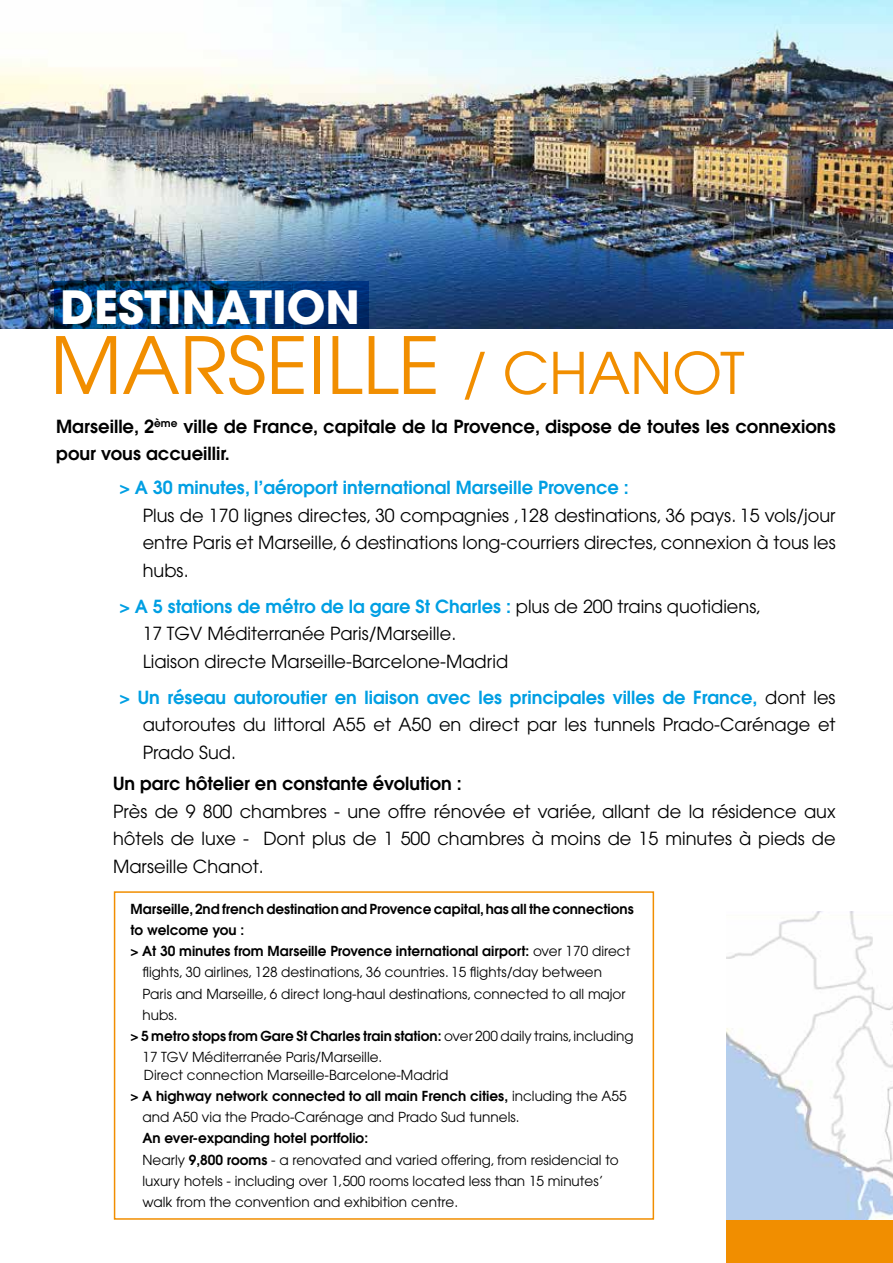
<style>
.page{position:relative;width:893px;height:1263px;background:#fff}
.page>*{position:absolute;margin:0;border:0;box-sizing:border-box;transform-origin:0 0}
.t1{font:78.3px "Avant Garde";color:#f18e00}
.t2{font:700 45.45px "Avant Garde";color:#fff}
.t3{font:18px/27.5px "Avant Garde";color:#000;text-align:justify}
.t4{font:600 18px/27.5px "Avant Garde";color:#000}
.t5{font:600 18px "Avant Garde";color:#009fe3}
.t6{font:13.8px/21.1px "Avant Garde";color:#000}
.t7{font:600 13.8px "Avant Garde";color:#000}
.s1{font-size:57px}
.s2{font-weight:600;color:#009fe3}
.s3{font-weight:400}
.s4{font-weight:600}
</style>
<div class="page">
<img style="left:0;top:0;width:893px;height:328px">
<img style="left:726px;top:911px;width:167px;height:309px">
<svg style="left:54px;top:281px;width:315px;height:48px;background:#00356d"></svg>
<div style="left:726px;top:1220px;width:167px;height:43px;background:#f18e00"></div>
<div style="left:114px;top:891px;width:540px;height:329px;border:2px solid #f18e00"></div>
<h2 class="t2" style="left:60px;top:278px;width:301px">DESTINATION</h2>
<h1 class="t1" style="left:50px;top:319px;width:696px">MARSEILLE <span class="s1">/ CHANOT</span></h1>
<p class="t4" style="left:56px;top:412px;width:781px">Marseille, 2<sup>ème</sup> ville de France, capitale de la Provence, dispose de toutes les connexions pour vous accueillir.</p>
<p class="t5" style="left:119px;top:476px;width:511px">&gt; A 30 minutes, l’aéroport international Marseille Provence :</p>
<p class="t3" style="left:143px;top:501px;width:694px">Plus de 170 lignes directes, 30 compagnies ,128 destinations, 36 pays. 15 vols/jour entre Paris et Marseille, 6 destinations long-courriers directes, connexion à tous les hubs.</p>
<p class="t3" style="left:143px;top:592px;width:620px;text-align:left;text-indent:-23px"><span class="s2">&gt; A 5 stations de métro de la gare St Charles :</span> plus de 200 trains quotidiens,<br>17 TGV Méditerranée Paris/Marseille.<br>Liaison directe Marseille-Barcelone-Madrid</p>
<p class="t3" style="left:143px;top:683px;width:694px;text-indent:-23px"><span class="s2">&gt; Un réseau autoroutier en liaison avec les principales villes de France,</span> dont les autoroutes du littoral A55 et A50 en direct par les tunnels Prado-Carénage et Prado Sud.</p>
<p class="t4" style="left:113px;top:770px;width:350px">Un parc hôtelier en constante évolution :</p>
<p class="t3" style="left:113px;top:798px;width:724px">Près de 9 800 chambres - une offre rénovée et variée, allant de la résidence aux hôtels de luxe - Dont plus de 1 500 chambres à moins de 15 minutes à pieds de Marseille Chanot.</p>
<p class="t7" style="left:130px;top:900px;width:505px">Marseille, 2nd french destination and Provence capital, has all the connections</p>
<p class="t7" style="left:130px;top:921px;width:115px">to welcome you :</p>
<p class="t7" style="left:130px;top:942px;width:501px">&gt; At 30 minutes from Marseille Provence international airport: <span class="s3">over 170 direct</span></p>
<p class="t6" style="left:142px;top:962px;width:461px">flights, 30 airlines, 128 destinations, 36 countries. 15 flights/day between</p>
<p class="t6" style="left:142px;top:983px;width:485px">Paris and Marseille, 6 direct long-haul destinations, connected to all major</p>
<p class="t6" style="left:142px;top:1004px;width:37px">hubs.</p>
<p class="t7" style="left:130px;top:1027px;width:505px">&gt; 5 metro stops from Gare St Charles train station: <span class="s3">over 200 daily trains, including</span></p>
<p class="t6" style="left:142px;top:1046px;width:241px">17 TGV Méditerranée Paris/Marseille.</p>
<p class="t6" style="left:144px;top:1064px;width:306px">Direct connection Marseille-Barcelone-Madrid</p>
<p class="t7" style="left:130px;top:1087px;width:498px">&gt; A highway network connected to all main French cities, <span class="s3">including the A55</span></p>
<p class="t6" style="left:142px;top:1106px;width:379px">and A50 via the Prado-Carénage and Prado Sud tunnels.</p>
<p class="t6" style="left:142px;top:1128px;width:478px"><span class="s4">An ever-expanding hotel portfolio:<br></span>Nearly <span class="s4">9,800 rooms</span> - a renovated and varied offering, from residencial to luxury hotels - including over 1,500 rooms located less than 15 minutes’ walk from the convention and exhibition centre.</p>
</div>
